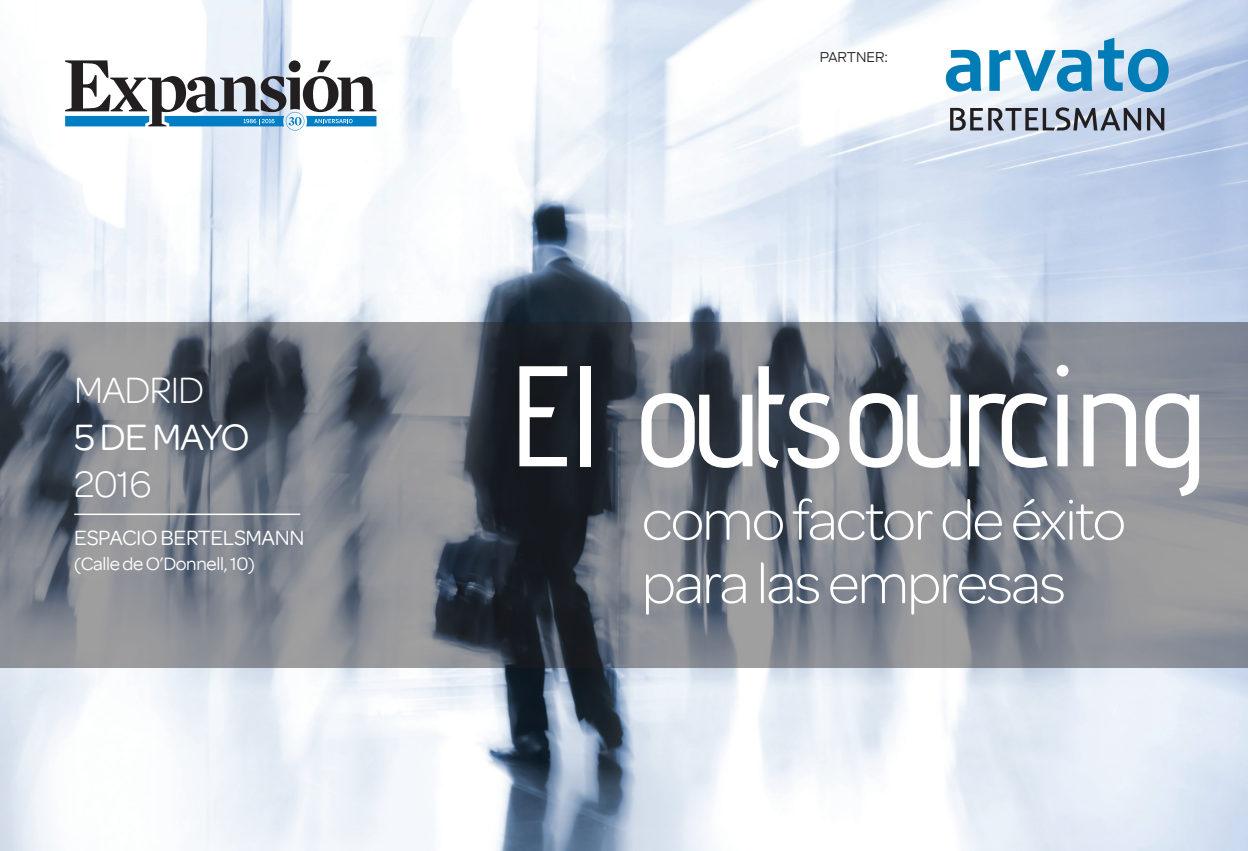
<style>
.page{position:relative;width:1248px;height:851px;background:#fff}
.page>*{position:absolute;margin:0;border:0;box-sizing:border-box;transform-origin:0 0}
.t1{font:500 142.8px "Advent Pro";letter-spacing:-.04em;color:#fff}
.t2{font:300 59.8px/63.4px "Omnes";letter-spacing:-.03em;color:#fff}
.t3{font:300 39.6px "Omnes";letter-spacing:-.03em;color:#fff}
.t4{font:39.6px "Omnes";letter-spacing:-.045em;color:#fff}
.t5{font:22.2px "Omnes";letter-spacing:-.02em;color:#fff}
.t6{font:19.2px "Omnes";letter-spacing:-.02em;color:#fff}
.t7{font:300 13.4px "Antenna";color:#231f20}
</style>
<div class="page">
<img style="left:0;top:0;width:1247px;height:850px">
<svg style="left:945px;top:50px;width:36px;height:42px"></svg>
<svg style="left:989px;top:38px;width:179px;height:54px"></svg>
<svg style="left:1146px;top:108px;width:18px;height:22px"></svg>
<svg style="left:950px;top:107px;width:190px;height:23px;background:#9197a2"></svg>
<svg style="left:65px;top:60px;width:311px;height:70px"></svg>
<svg style="left:0;top:322px;width:1247px;height:345px;background:#6f747c"></svg>
<hr style="left:74px;top:513px;width:226px;height:2px;background:#fff">
<p class="t3" style="left:74px;top:368px;width:132px">MADRID</p>
<p class="t4" style="left:74px;top:415px;width:177px">5 DE MAYO</p>
<p class="t3" style="left:74px;top:462px;width:79px">2016</p>
<p class="t5" style="left:74px;top:525px;width:231px">ESPACIO BERTELSMANN</p>
<p class="t6" style="left:74px;top:553px;width:182px">(Calle de O’Donnell, 10)</p>
<p class="t7" style="left:819px;top:49px;width:70px">PARTNER:</p>
<p class="t1" style="left:508px;top:328px;width:697px">El outsourcing</p>
<p class="t2" style="left:641px;top:488px;width:485px">como factor de éxito para las empresas</p>
</div>
